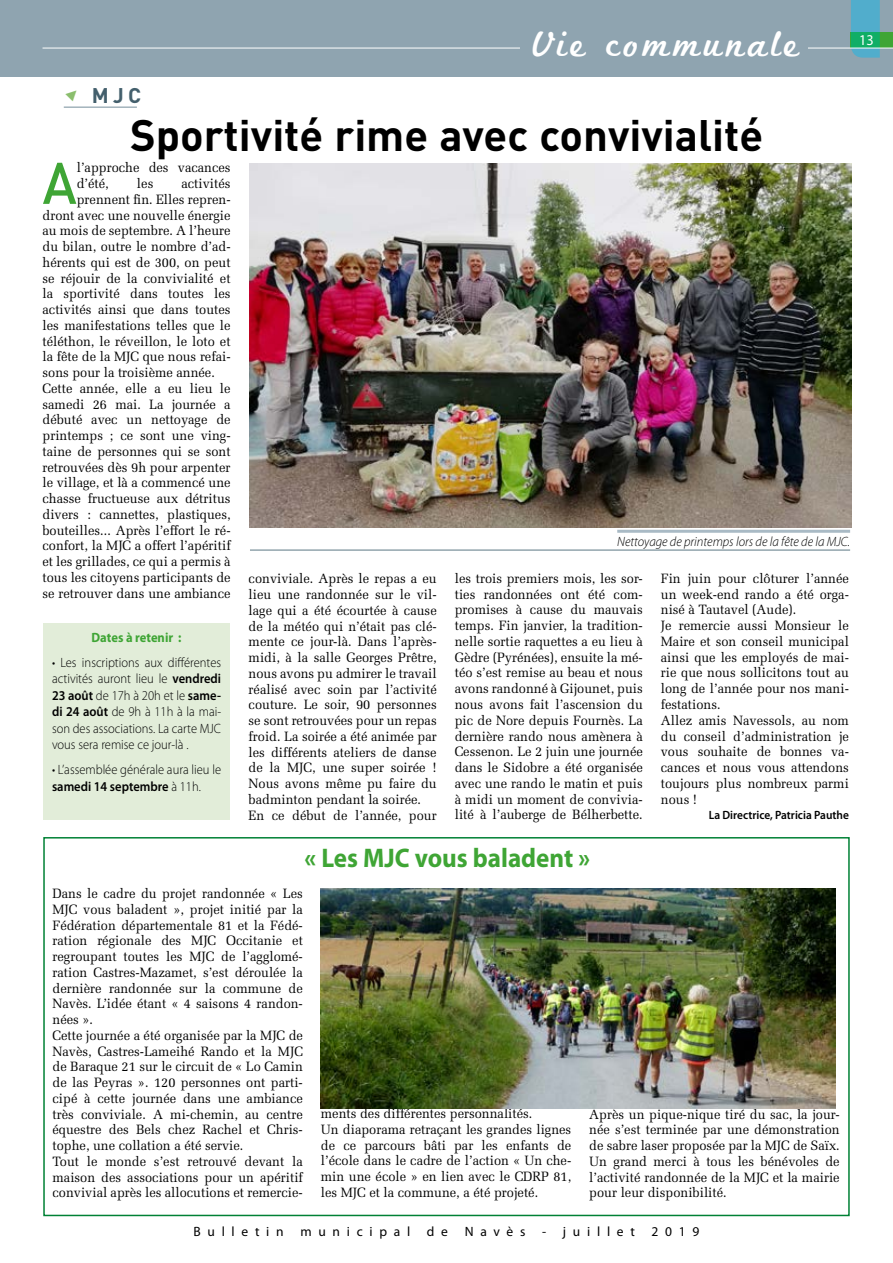
<style>
.page{position:relative;width:893px;height:1263px;background:#fff}
.page>*{position:absolute;margin:0;border:0;box-sizing:border-box;transform-origin:0 0}
.t1{font:500 57.75px "DIN";color:#3fa535;scale:.95 1}
.t2{font:700 43.5px "DIN";color:#000}
.t3{font:37.5px "Marketing Script";letter-spacing:.1em;color:#fff}
.t4{font:700 27px "Myriad Pro";color:#3fa535;scale:.93 1}
.t5{font:700 21px "DIN";color:#435f6c}
.t6{font:15px "Myriad Pro";color:#fff;scale:.95 1}
.t7{font:13.5px/15.8px "Melior";color:#000;scale:.95 1}
.t8{font:300 13.5px/16.5px "Myriad Pro";color:#000;text-align:justify;scale:.93 1}
.t9{font:italic 300 13.5px "Myriad Pro";color:#000;scale:.95 1}
.t10{font:13.5px "Myriad Pro";letter-spacing:.5em;color:#000}
.t11{font:700 13.5px "Myriad Pro";color:#3fa535;scale:.93 1}
.t12{font:600 12px "Myriad Pro";color:#000;scale:.95 1}
.s1{font-weight:600}
</style>
<div class="page">
<div style="left:0;top:0;width:893px;height:77px;background:#8fa4b0"></div>
<div style="left:850px;top:32px;width:43px;height:15px;background:#3fa535"></div>
<svg style="left:851px;top:0;width:29px;height:58px;background:#42adaf"></svg>
<hr style="left:43px;top:48px;width:850px;height:1px;background:#fff">
<div style="left:521px;top:21px;width:287px;height:56px;background:#8fa4b0"></div>
<div style="left:44px;top:623px;width:186px;height:196px;background:#e2edd9"></div>
<hr style="left:64px;top:107px;width:73px;height:1px;background:#758d9a">
<img style="left:250px;top:164px;width:602px;height:364px">
<hr style="left:617px;top:530px;width:233px;height:3px;background:#a9bac5">
<hr style="left:250px;top:550px;width:600px;height:1px;background:#5c7784">
<div style="left:43px;top:837px;width:807px;height:379px;border:2px solid #008135"></div>
<img style="left:321px;top:888px;width:514px;height:220px">
<h3 class="t3" style="left:533px;top:22px;width:268px">Vie communale</h3>
<p class="t6" style="left:859px;top:30px;width:17px">13</p>
<h3 class="t5" style="left:92px;top:81px;width:51px">MJC</h3>
<h2 class="t2" style="left:130px;top:107px;width:635px">Sportivité rime avec convivialité</h2>
<h1 class="t1" style="left:43px;top:146px;width:38px">A</h1>
<p class="t7" style="left:77px;top:160px;width:163px">l’approche des vacances d’été,</p>
<p class="t7" style="left:137px;top:176px;width:19px">les</p>
<p class="t7" style="left:181px;top:176px;width:53px">activités</p>
<p class="t7" style="left:77px;top:191px;width:163px">prennent fin. Elles repren-</p>
<p class="t7" style="left:43px;top:207px;width:200px">dront avec une nouvelle énergie</p>
<p class="t7" style="left:43px;top:223px;width:199px">au mois de septembre. A l’heure</p>
<p class="t7" style="left:43px;top:239px;width:199px">du bilan, outre le nombre d’ad-</p>
<p class="t7" style="left:43px;top:254px;width:199px">hérents qui est de 300, on peut</p>
<p class="t7" style="left:43px;top:270px;width:199px">se réjouir de la convivialité et</p>
<p class="t7" style="left:43px;top:286px;width:199px">la sportivité dans toutes les</p>
<p class="t7" style="left:43px;top:302px;width:200px">activités ainsi que dans toutes</p>
<p class="t7" style="left:43px;top:317px;width:200px">les manifestations telles que le</p>
<p class="t7" style="left:43px;top:333px;width:199px">téléthon, le réveillon, le loto et</p>
<p class="t7" style="left:43px;top:349px;width:199px">la fête de la MJC que nous refai-</p>
<p class="t7" style="left:43px;top:365px;width:183px">sons pour la troisième année.</p>
<p class="t7" style="left:43px;top:380px;width:199px">Cette année, elle a eu lieu le</p>
<p class="t7" style="left:43px;top:396px;width:199px">samedi 26 mai. La journée a</p>
<p class="t7" style="left:43px;top:412px;width:199px">débuté avec un nettoyage de</p>
<p class="t7" style="left:43px;top:428px;width:199px">printemps ; ce sont une ving-</p>
<p class="t7" style="left:43px;top:443px;width:200px">taine de personnes qui se sont</p>
<p class="t7" style="left:43px;top:459px;width:200px">retrouvées dès 9h pour arpenter</p>
<p class="t7" style="left:43px;top:475px;width:200px">le village, et là a commencé une</p>
<p class="t7" style="left:43px;top:491px;width:199px">chasse fructueuse aux détritus</p>
<p class="t7" style="left:43px;top:506px;width:199px">divers : cannettes, plastiques,</p>
<p class="t7" style="left:43px;top:522px;width:199px">bouteilles... Après l’effort le ré-</p>
<p class="t7" style="left:43px;top:538px;width:199px">confort, la MJC a offert l’apéritif</p>
<p class="t7" style="left:43px;top:554px;width:199px">et les grillades, ce qui a permis à</p>
<p class="t7" style="left:43px;top:569px;width:200px">tous les citoyens participants de</p>
<p class="t7" style="left:43px;top:585px;width:200px">se retrouver dans une ambiance</p>
<p class="t11" style="left:92px;top:628px;width:98px">Dates à retenir :</p>
<p class="t8" style="left:52px;top:654px;width:183px">• Les inscriptions aux différentes activités auront lieu le <span class="s1">vendredi 23 août</span> de 17h à 20h et le <span class="s1">same&shy;di 24 août</span> de 9h à 11h à la mai&shy;son des associations. La carte MJC vous sera remise ce jour-là .</p>
<p class="t8" style="left:52px;top:761px;width:183px">• L’assemblée générale aura lieu le <span class="s1">samedi 14 septembre</span> à 11h.</p>
<p class="t9" style="left:617px;top:533px;width:247px">Nettoyage de printemps lors de la fête de la MJC.</p>
<p class="t7" style="left:249px;top:571px;width:200px">conviviale. Après le repas a eu lieu une randonnée sur le vil&shy;lage qui a été écourtée à cause de la météo qui n’était pas clé&shy;mente ce jour-là. Dans l’après&shy;midi, à la salle Georges Prêtre, nous avons pu admirer le travail réalisé avec soin par l’activité couture. Le soir, 90 personnes se sont retrouvées pour un repas froid. La soirée a été animée par les différents ateliers de danse de la MJC, une super soirée !<br>Nous avons même pu faire du badminton pendant la soirée.<br>En ce début de l’année, pour</p>
<p class="t7" style="left:455px;top:571px;width:200px;text-align:justify">les trois premiers mois, les sor&shy;ties randonnées ont été com&shy;promises à cause du mauvais temps. Fin janvier, la tradition&shy;nelle sortie raquettes a eu lieu à Gèdre (Pyrénées), ensuite la mé&shy;téo s’est remise au beau et nous avons randonné à Gijounet, puis nous avons fait l’ascension du pic de Nore depuis Fournès. La dernière rando nous amènera à Cessenon. Le 2 juin une journée dans le Sidobre a été organisée avec une rando le matin et puis à midi un moment de convivia&shy;lité à l’auberge de Bélherbette.</p>
<p class="t7" style="left:661px;top:570px;width:200px">Fin juin pour clôturer l’année un week-end rando a été orga&shy;nisé à Tautavel (Aude).<br>Je remercie aussi Monsieur le<br>Maire et son conseil municipal ainsi que les employés de mai&shy;rie que nous sollicitons tout au long de l’année pour nos mani&shy;festations.<br>Allez amis Navessols, au nom du conseil d’administration je vous souhaite de bonnes va&shy;cances et nous vous attendons toujours plus nombreux parmi nous !</p>
<p class="t12" style="left:709px;top:807px;width:149px">La Directrice, Patricia Pauthe</p>
<h3 class="t4" style="left:305px;top:840px;width:308px">« Les MJC vous baladent »</h3>
<p class="t7" style="left:53px;top:886px;width:265px">Dans le cadre du projet randonnée « Les MJC vous baladent », projet initié par la Fédération départementale 81 et la Fédé&shy;ration régionale des MJC Occitanie et regroupant toutes les MJC de l’agglomé&shy;ration Castres-Mazamet, s’est déroulée la dernière randonnée sur la commune de Navès. L’idée étant « 4 saisons 4 randon&shy;nées ».<br>Cette journée a été organisée par la MJC de Navès, Castres-Lameihé Rando et la MJC de Baraque 21 sur le circuit de « Lo Camin de las Peyras ». 120 personnes ont parti&shy;cipé à cette journée dans une ambiance très conviviale. A mi-chemin, au centre équestre des Bels chez Rachel et Chris&shy;tophe, une collation a été servie.<br>Tout le monde s’est retrouvé devant la maison des associations pour un apéritif convivial après les allocutions et remercie-</p>
<p class="t7" style="left:321px;top:1106px;width:265px">ments des différentes personnalités.<br>Un diaporama retraçant les grandes lignes de ce parcours bâti par les enfants de l’école dans le cadre de l’action « Un che&shy;min une école » en lien avec le CDRP 81, les MJC et la commune, a été projeté.</p>
<p class="t7" style="left:589px;top:1106px;width:265px;text-align:justify">Après un pique-nique tiré du sac, la jour&shy;née s’est terminée par une démonstration de sabre laser proposée par la MJC de Saïx.<br>Un grand merci à tous les bénévoles de l’activité randonnée de la MJC et la mairie pour leur disponibilité.</p>
<p class="t10" style="left:193px;top:1223px;width:508px">Bulletin municipal de Navès - juillet 2019</p>
</div>
